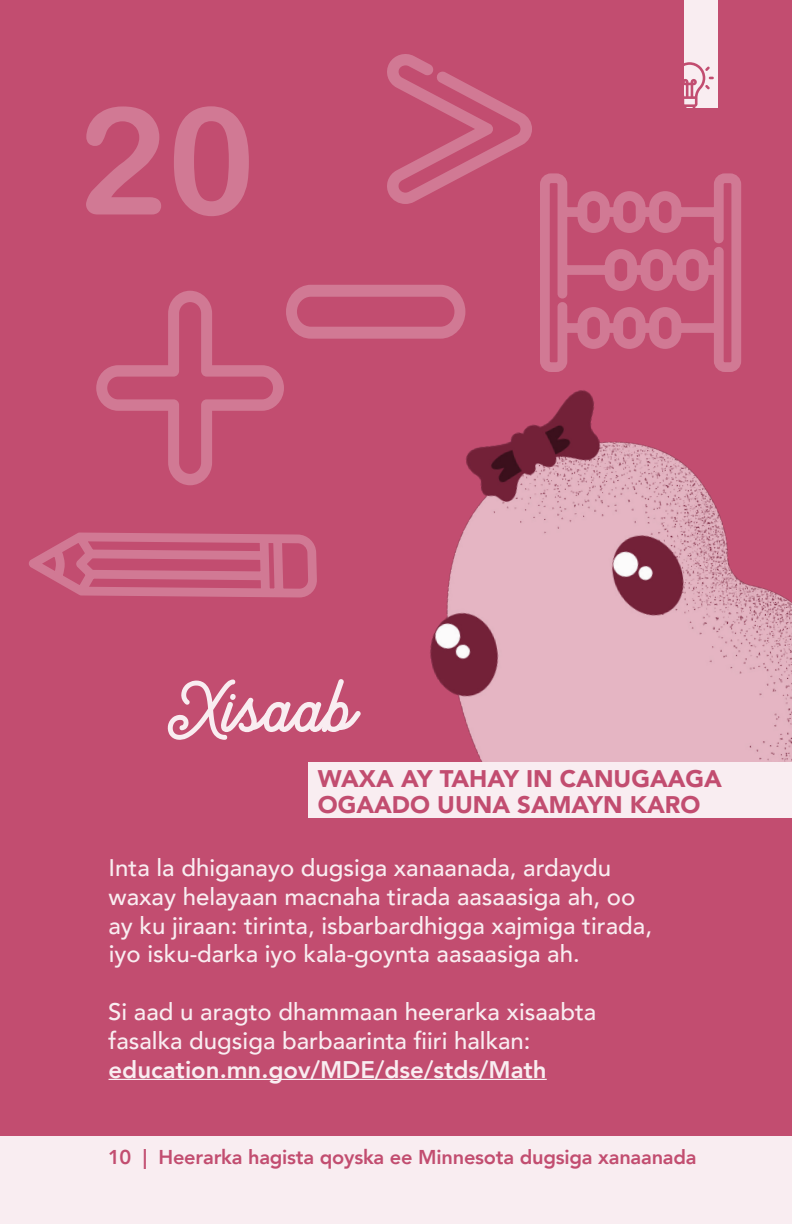
<style>
.page{position:relative;width:792px;height:1224px;background:#c24d70}
.page>*{position:absolute;margin:0;border:0;box-sizing:border-box;transform-origin:0 0}
.Subtitle_2{font:150px "Arial Rounded MT Bold";color:#d17994}
.Title_Paper{font:60px "Brandon Smith";color:#f9edf1}
.Sub_Body_Copy_Paper{font:500 24px/28.8px "Avenir";color:#f9edf1}
.Subtitle_2_Dark{font:900 24px/26px "Avenir";color:#c24d70}
.t1{font:800 20px "Avenir";letter-spacing:-.01em;color:#c24d70}
.s1{font-weight:800}
</style>
<div class="page">
<div style="left:0;top:1136px;width:792px;height:88px;background:#f9edf1"></div>
<svg style="left:96px;top:285px;width:370px;height:200px"></svg>
<img style="left:358px;top:388px;width:434px;height:375px">
<div style="left:684px;top:0;width:34px;height:108px;background:#f9edf1"></div>
<svg style="left:684px;top:62px;width:30px;height:46px"></svg>
<svg style="left:29px;top:532px;width:288px;height:66px"></svg>
<svg style="left:387px;top:54px;width:145px;height:150px"></svg>
<svg style="left:540px;top:173px;width:201px;height:199px"></svg>
<div style="left:309px;top:763px;width:483px;height:55px;background:#f9edf1"></div>
<hr style="left:109px;top:1079px;width:438px;height:1px;background:#f9edf1">
<p class="Subtitle_2" style="left:78px;top:73px;width:180px">20</p>
<p class="Title_Paper" style="left:168px;top:663px;width:190px">Xisaab</p>
<p class="Subtitle_2_Dark" style="left:318px;top:765px;width:406px">WAXA AY TAHAY IN CANUGAAGA<br>OGAADO UUNA SAMAYN KARO</p>
<p class="Sub_Body_Copy_Paper" style="left:108px;top:852px;width:545px">Inta la dhiganayo dugsiga xanaanada, ardaydu waxay helayaan macnaha tirada aasaasiga ah, oo ay ku jiraan: tirinta, isbarbardhigga xajmiga tirada, iyo isku-darka iyo kala-goynta aasaasiga ah.</p>
<p class="Sub_Body_Copy_Paper" style="left:108px;top:996px;width:490px">Si aad u aragto dhammaan heerarka xisaabta fasalka dugsiga barbaarinta fiiri halkan: <span class="s1">education.mn.gov/MDE/dse/stds/Math</span></p>
<p class="t1" style="left:108px;top:1141px;width:590px">10 | Heerarka hagista qoyska ee Minnesota dugsiga xanaanada</p>
</div>
